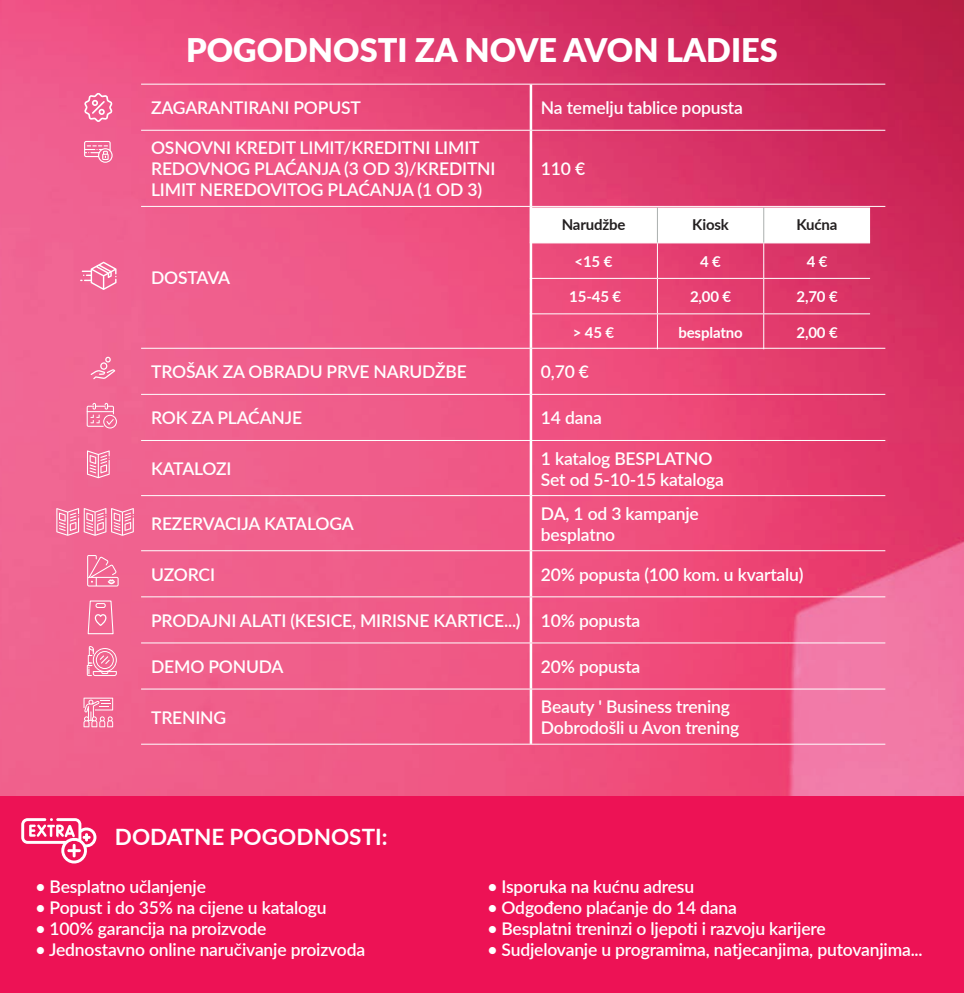
<style>
.page{position:relative;width:964px;height:993px;background:#fff}
.page>*{position:absolute;margin:0;border:0;box-sizing:border-box;transform-origin:0 0}
.t1{font:900 32.5px "Lato";color:#fff}
.t2{font:700 22.5px "Lato";letter-spacing:.005em;color:#fff}
.t3{font:600 17.5px/21px "Lato";letter-spacing:-.01em;color:#fff}
.t4{font:600 17.5px "Lato";letter-spacing:-.04em;color:#fff}
.t5{font:700 15px "Lato";letter-spacing:-.01em;color:#fff}
.t6{font:700 15px "Lato";letter-spacing:-.01em;color:#231f20}
</style>
<div class="page">
<img style="left:0;top:0;width:964px;height:795px">
<hr style="left:530px;top:84px;width:2px;height:46px;background:#fff">
<hr style="left:530px;top:131px;width:2px;height:75px;background:#fff">
<hr style="left:530px;top:207px;width:2px;height:141px;background:#fff">
<hr style="left:530px;top:348px;width:2px;height:46px;background:#fff">
<hr style="left:530px;top:394px;width:2px;height:46px;background:#fff">
<hr style="left:530px;top:440px;width:2px;height:55px;background:#fff">
<hr style="left:530px;top:496px;width:2px;height:54px;background:#fff">
<hr style="left:530px;top:551px;width:2px;height:45px;background:#fff">
<hr style="left:530px;top:597px;width:2px;height:45px;background:#fff">
<hr style="left:530px;top:643px;width:2px;height:45px;background:#fff">
<hr style="left:530px;top:689px;width:2px;height:54px;background:#fff">
<hr style="left:531px;top:130px;width:354px;height:1px;background:#fff">
<hr style="left:531px;top:206px;width:354px;height:1px;background:#fff">
<hr style="left:531px;top:348px;width:354px;height:1px;background:#fff">
<hr style="left:531px;top:394px;width:354px;height:1px;background:#fff">
<hr style="left:531px;top:440px;width:354px;height:1px;background:#fff">
<hr style="left:531px;top:495px;width:354px;height:1px;background:#fff">
<hr style="left:531px;top:550px;width:354px;height:1px;background:#fff">
<hr style="left:531px;top:596px;width:354px;height:1px;background:#fff">
<hr style="left:531px;top:642px;width:354px;height:1px;background:#fff">
<hr style="left:531px;top:688px;width:354px;height:1px;background:#fff">
<hr style="left:141px;top:130px;width:390px;height:1px;background:#fff">
<hr style="left:141px;top:206px;width:390px;height:1px;background:#fff">
<hr style="left:141px;top:348px;width:390px;height:1px;background:#fff">
<hr style="left:141px;top:394px;width:390px;height:1px;background:#fff">
<hr style="left:141px;top:440px;width:390px;height:1px;background:#fff">
<hr style="left:141px;top:495px;width:390px;height:1px;background:#fff">
<hr style="left:141px;top:550px;width:390px;height:1px;background:#fff">
<hr style="left:141px;top:596px;width:390px;height:1px;background:#fff">
<hr style="left:141px;top:642px;width:390px;height:1px;background:#fff">
<hr style="left:141px;top:688px;width:390px;height:1px;background:#fff">
<hr style="left:141px;top:84px;width:390px;height:1px;background:#fff">
<hr style="left:531px;top:84px;width:354px;height:1px;background:#fff">
<hr style="left:141px;top:743px;width:390px;height:1px;background:#fff">
<hr style="left:531px;top:743px;width:354px;height:1px;background:#fff">
<svg style="left:532px;top:207px;width:338px;height:35px"></svg>
<hr style="left:657px;top:243px;width:1px;height:35px;background:#fff">
<hr style="left:763px;top:243px;width:1px;height:35px;background:#fff">
<hr style="left:530px;top:278px;width:127px;height:1px;background:#fff">
<hr style="left:657px;top:278px;width:107px;height:1px;background:#fff">
<hr style="left:657px;top:279px;width:1px;height:34px;background:#fff">
<hr style="left:764px;top:278px;width:106px;height:1px;background:#fff">
<hr style="left:763px;top:279px;width:1px;height:34px;background:#fff">
<hr style="left:530px;top:313px;width:127px;height:1px;background:#fff">
<hr style="left:657px;top:313px;width:107px;height:1px;background:#fff">
<hr style="left:657px;top:314px;width:1px;height:35px;background:#fff">
<hr style="left:764px;top:313px;width:106px;height:1px;background:#fff">
<hr style="left:763px;top:314px;width:1px;height:35px;background:#fff">
<hr style="left:530px;top:242px;width:127px;height:1px;background:#fff">
<hr style="left:657px;top:242px;width:107px;height:1px;background:#fff">
<hr style="left:764px;top:242px;width:106px;height:1px;background:#fff">
<hr style="left:657px;top:207px;width:1px;height:35px;background:#abafae">
<hr style="left:763px;top:207px;width:1px;height:35px;background:#abafae">
<div style="left:0;top:795px;width:964px;height:197px;background:#ed1255"></div>
<svg style="left:21px;top:818px;width:76px;height:45px"></svg>
<svg style="left:80px;top:261px;width:37px;height:29px"></svg>
<svg style="left:84px;top:697px;width:29px;height:30px"></svg>
<svg style="left:84px;top:93px;width:29px;height:29px"></svg>
<svg style="left:84px;top:141px;width:29px;height:22px"></svg>
<svg style="left:87px;top:450px;width:23px;height:28px"></svg>
<svg style="left:56px;top:508px;width:78px;height:27px;background:#f492b1"></svg>
<svg style="left:87px;top:403px;width:30px;height:25px"></svg>
<svg style="left:87px;top:555px;width:32px;height:31px"></svg>
<svg style="left:91px;top:356px;width:24px;height:23px"></svg>
<svg style="left:87px;top:645px;width:30px;height:30px"></svg>
<svg style="left:87px;top:599px;width:27px;height:35px"></svg>
<h1 class="t1" style="left:186px;top:25px;width:593px">POGODNOSTI ZA NOVE AVON LADIES</h1>
<p class="t3" style="left:151px;top:97px;width:211px">ZAGARANTIRANI POPUST</p>
<p class="t3" style="left:541px;top:97px;width:203px">Na temelju tablice popusta</p>
<p class="t3" style="left:151px;top:137px;width:346px">OSNOVNI KREDIT LIMIT/KREDITNI LIMIT<br>REDOVNOG PLAĆANJA (3 OD 3)/KREDITNI<br>LIMIT NEREDOVITOG PLAĆANJA (1 OD 3)</p>
<p class="t3" style="left:541px;top:158px;width:46px">110 €</p>
<p class="t4" style="left:151px;top:265px;width:81px">DOSTAVA</p>
<p class="t6" style="left:562px;top:213px;width:65px">Narudžbe</p>
<p class="t6" style="left:692px;top:213px;width:38px">Kiosk</p>
<p class="t6" style="left:796px;top:213px;width:43px">Kućna</p>
<p class="t5" style="left:574px;top:250px;width:39px">&lt;15 €</p>
<p class="t5" style="left:700px;top:250px;width:22px">4 €</p>
<p class="t5" style="left:807px;top:250px;width:22px">4 €</p>
<p class="t5" style="left:569px;top:285px;width:53px">15-45 €</p>
<p class="t5" style="left:690px;top:285px;width:43px">2,00 €</p>
<p class="t5" style="left:796px;top:285px;width:43px">2,70 €</p>
<p class="t5" style="left:573px;top:321px;width:43px">&gt; 45 €</p>
<p class="t5" style="left:678px;top:321px;width:66px">besplatno</p>
<p class="t5" style="left:796px;top:321px;width:43px">2,00 €</p>
<p class="t3" style="left:151px;top:360px;width:317px">TROŠAK ZA OBRADU PRVE NARUDŽBE</p>
<p class="t3" style="left:541px;top:360px;width:50px">0,70 €</p>
<p class="t3" style="left:151px;top:406px;width:153px">ROK ZA PLAĆANJE</p>
<p class="t3" style="left:541px;top:406px;width:62px">14 dana</p>
<p class="t3" style="left:151px;top:457px;width:82px">KATALOZI</p>
<p class="t3" style="left:541px;top:447px;width:185px">1 katalog BESPLATNO<br>Set od 5-10-15 kataloga</p>
<p class="t3" style="left:151px;top:512px;width:204px">REZERVACIJA KATALOGA</p>
<p class="t3" style="left:541px;top:502px;width:159px">DA, 1 od 3 kampanje besplatno</p>
<p class="t3" style="left:151px;top:563px;width:66px">UZORCI</p>
<p class="t3" style="left:541px;top:563px;width:264px">20% popusta (100 kom. u kvartalu)</p>
<p class="t3" style="left:151px;top:609px;width:491px">PRODAJNI ALATI (KESICE, MIRISNE KARTICE...) 10% popusta</p>
<p class="t3" style="left:151px;top:655px;width:134px">DEMO PONUDA</p>
<p class="t3" style="left:541px;top:655px;width:101px">20% popusta</p>
<p class="t3" style="left:151px;top:705px;width:77px">TRENING</p>
<p class="t3" style="left:541px;top:695px;width:200px">Beauty ' Business trening<br>Dobrodošli u Avon trening</p>
<p class="t2" style="left:115px;top:820px;width:274px">DODATNE POGODNOSTI:</p>
<p class="t3" style="left:35px;top:875px;width:172px">• Besplatno učlanjenje</p>
<p class="t3" style="left:35px;top:896px;width:293px">• Popust i do 35% na cijene u katalogu</p>
<p class="t3" style="left:35px;top:917px;width:232px">• 100% garancija na proizvode</p>
<p class="t3" style="left:35px;top:938px;width:331px">• Jednostavno online naručivanje proizvoda</p>
<p class="t3" style="left:487px;top:875px;width:208px">• Isporuka na kućnu adresu</p>
<p class="t3" style="left:487px;top:896px;width:251px">• Odgođeno plaćanje do 14 dana</p>
<p class="t3" style="left:487px;top:917px;width:340px">• Besplatni treninzi o ljepoti i razvoju karijere</p>
<p class="t3" style="left:487px;top:938px;width:437px">• Sudjelovanje u programima, natjecanjima, putovanjima...</p>
</div>
